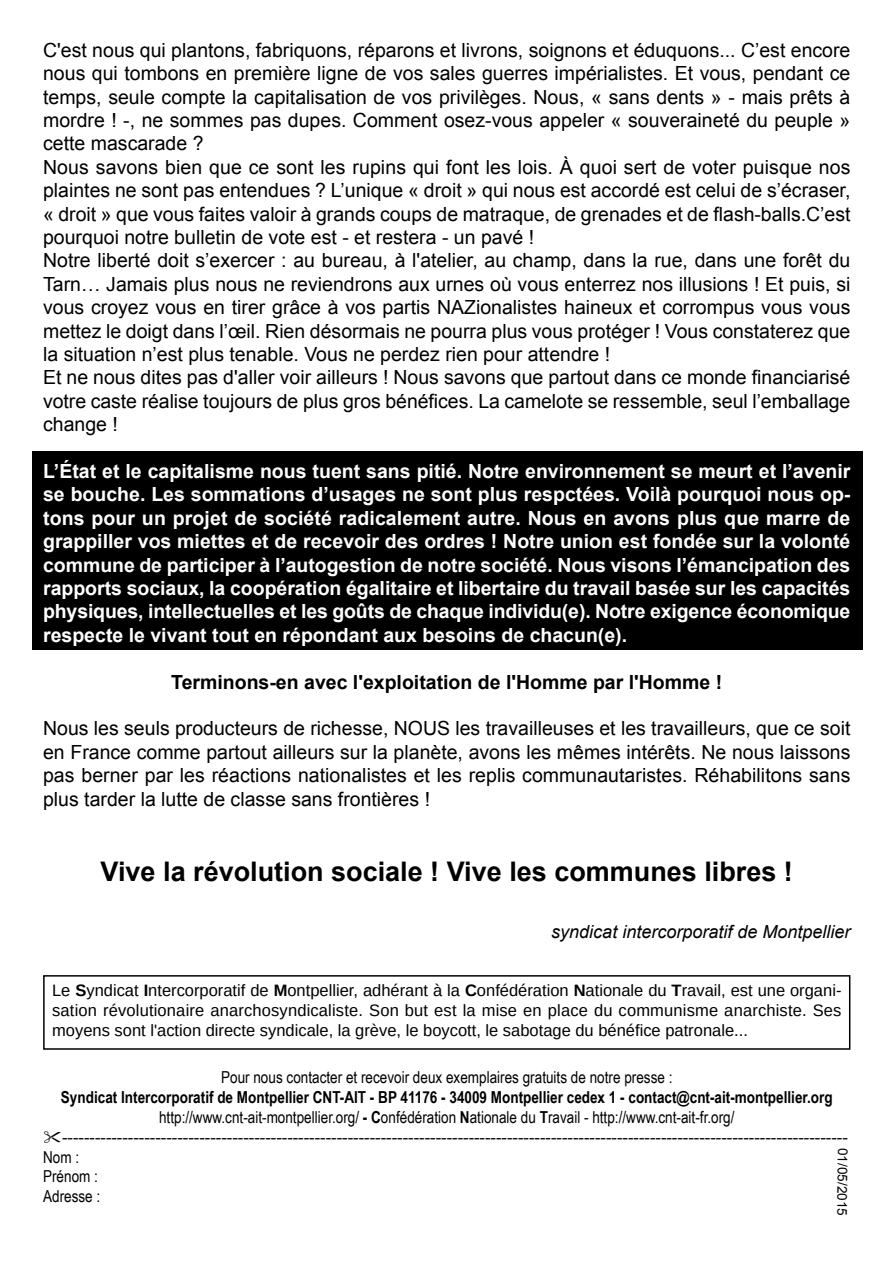
<style>
.page{position:relative;width:893px;height:1263px;background:#fff}
.page>*{position:absolute;margin:0;border:0;box-sizing:border-box;transform-origin:0 0}
.t1{font:700 27px "Arial";color:#000}
.t2{font:19.5px/23.4px "Arial";color:#000}
.t3{font:700 19.5px/23.4px "Arial";color:#fff;text-align:justify}
.t4{font:700 19.5px "Arial";color:#000}
.t5{font:italic 18px "Arial";color:#000}
.t6{font:16.5px/19.8px "Arimo";color:#000;text-align:justify}
.t7{font:700 16.5px/19.8px "Arial Narrow";color:#000;text-align:center}
.t8{font:16.5px "Arial";color:#000}
.t9{font:16.5px/19.8px "Arial Narrow";color:#000}
.t10{font:13.5px "Arial";color:#000}
.s1{font-weight:700}
.s2{font-weight:400}
</style>
<div class="page">
<div style="left:32px;top:452px;width:831px;height:198px;background:#000"></div>
<div style="left:43px;top:975px;width:807px;height:75px;border:2px solid #000"></div>
<p class="t2" style="left:43px;top:38px;width:809px">C'est nous qui plantons, fabriquons, réparons et livrons, soignons et éduquons... C’est encore nous qui tombons en première ligne de vos sales guerres impérialistes. Et vous, pendant ce temps, seule compte la capitalisation de vos privilèges. Nous, « sans dents » - mais prêts à mordre ! -, ne sommes pas dupes. Comment osez-vous appeler « souveraineté du peuple » cette mascarade ?<br>Nous savons bien que ce sont les rupins qui font les lois. À quoi sert de voter puisque nos plaintes ne sont pas entendues ? L’unique « droit » qui nous est accordé est celui de s’écraser, « droit » que vous faites valoir à grands coups de matraque, de grenades et de flash-balls.C’est pourquoi notre bulletin de vote est - et restera - un pavé !<br>Notre liberté doit s’exercer : au bureau, à l'atelier, au champ, dans la rue, dans une forêt du Tarn… Jamais plus nous ne reviendrons aux urnes où vous enterrez nos illusions ! Et puis, si vous croyez vous en tirer grâce à vos partis NAZionalistes haineux et corrompus vous vous mettez le doigt dans l’œil. Rien désormais ne pourra plus vous protéger ! Vous constaterez que la situation n’est plus tenable. Vous ne perdez rien pour attendre !<br>Et ne nous dites pas d'aller voir ailleurs ! Nous savons que partout dans ce monde financiarisé votre caste réalise toujours de plus gros bénéfices. La camelote se ressemble, seul l’emballage change !</p>
<p class="t3" style="left:43px;top:459px;width:809px">L’État et le capitalisme nous tuent sans pitié. Notre environnement se meurt et l’avenir se bouche. Les sommations d’usages ne sont plus respctées. Voilà pourquoi nous op&shy;tons pour un projet de société radicalement autre. Nous en avons plus que marre de grappiller vos miettes et de recevoir des ordres ! Notre union est fondée sur la volonté commune de participer à l’autogestion de notre société. Nous visons l’émancipation des rapports sociaux, la coopération égalitaire et libertaire du travail basée sur les capacités physiques, intellectuelles et les goûts de chaque individu(e). Notre exigence économique respecte le vivant tout en répondant aux besoins de chacun(e).</p>
<p class="t4" style="left:171px;top:671px;width:552px">Terminons-en avec l'exploitation de l'Homme par l'Homme !</p>
<p class="t2" style="left:43px;top:717px;width:809px;text-align:justify">Nous les seuls producteurs de richesse, NOUS les travailleuses et les travailleurs, que ce soit en France comme partout ailleurs sur la planète, avons les mêmes intérêts. Ne nous laissons pas berner par les réactions nationalistes et les replis communautaristes. Réhabilitons sans plus tarder la lutte de classe sans frontières !</p>
<h1 class="t1" style="left:101px;top:857px;width:694px">Vive la révolution sociale ! Vive les communes libres !</h1>
<p class="t5" style="left:551px;top:922px;width:301px">syndicat intercorporatif de Montpellier</p>
<p class="t6" style="left:52px;top:980px;width:791px">Le <span class="s1">S</span>yndicat <span class="s1">I</span>ntercorporatif de <span class="s1">M</span>ontpellier, adhérant à la <span class="s1">C</span>onfédération <span class="s1">N</span>ationale du <span class="s1">T</span>ravail, est une organi&shy;sation révolutionaire anarchosyndicaliste. Son but est la mise en place du communisme anarchiste. Ses moyens sont l'action directe syndicale, la grève, le boycott, le sabotage du bénéfice patronale...</p>
<p class="t9" style="left:221px;top:1067px;width:453px">Pour nous contacter et recevoir deux exemplaires gratuits de notre presse :</p>
<p class="t7" style="left:61px;top:1087px;width:773px">Syndicat Intercorporatif de Montpellier CNT-AIT - BP 41176 - 34009 Montpellier cedex 1 - contact@cnt-ait-montpellier.org <span class="s2">http://www.cnt-ait-montpellier.org/</span> - C<span class="s2">onfédération</span> N<span class="s2">ationale du</span> T<span class="s2">ravail - http://www.cnt-ait-fr.org/</span></p>
<p class="t8" style="left:62px;top:1128px;width:787px">-----------------------------------------------------------------------------------------------------------------------------------------------</p>
<p class="t9" style="left:43px;top:1146px;width:59px">Nom :<br>Prénom :<br>Adresse :</p>
<p class="t10" style="left:850px;top:1148px;width:69px;rotate:91deg">01 0/ 5 2/ 015</p>
</div>
